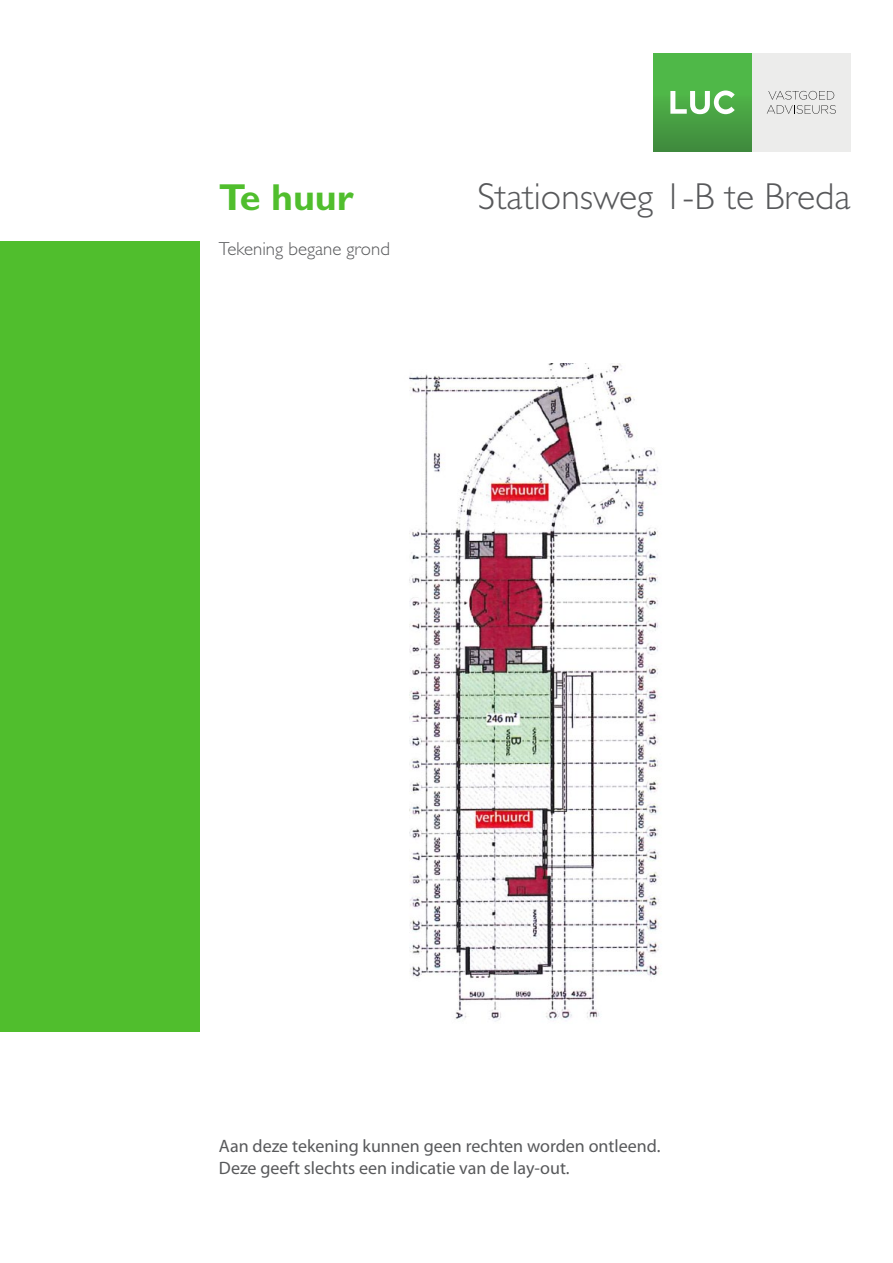
<style>
.page{position:relative;width:893px;height:1263px;background:#fff}
.page>*{position:absolute;margin:0;border:0;box-sizing:border-box;transform-origin:0 0}
.t1{font:300 37.65px "Gill Sans";color:#58595b}
.t2{font:700 37.65px "Gill Sans";color:#50be2d}
.t3{font:300 18.75px "Gill Sans";color:#58595b}
.t4{font:18px/21.6px "Myriad Pro";color:#58595b}
</style>
<div class="page">
<div style="left:0;top:241px;width:200px;height:791px;background:#50be2d"></div>
<img style="left:409px;top:363px;width:250px;height:659px">
<div style="left:752px;top:53px;width:98px;height:98px;background:#ececeb"></div>
<svg style="left:767px;top:91px;width:69px;height:23px"></svg>
<div style="left:653px;top:53px;width:99px;height:98px;background:linear-gradient(to bottom,#53c44b,#428f3f)"></div>
<svg style="left:670px;top:90px;width:65px;height:24px"></svg>
<h1 class="t2" style="left:219px;top:175px;width:136px">Te huur</h1>
<p class="t3" style="left:219px;top:238px;width:172px">Tekening begane grond</p>
<h1 class="t1" style="left:477px;top:175px;width:375px">Stationsweg 1-B te Breda</h1>
<p class="t4" style="left:219px;top:1135px;width:443px">Aan deze tekening kunnen geen rechten worden ontleend.<br>Deze geeft slechts een indicatie van de lay-out.</p>
</div>
